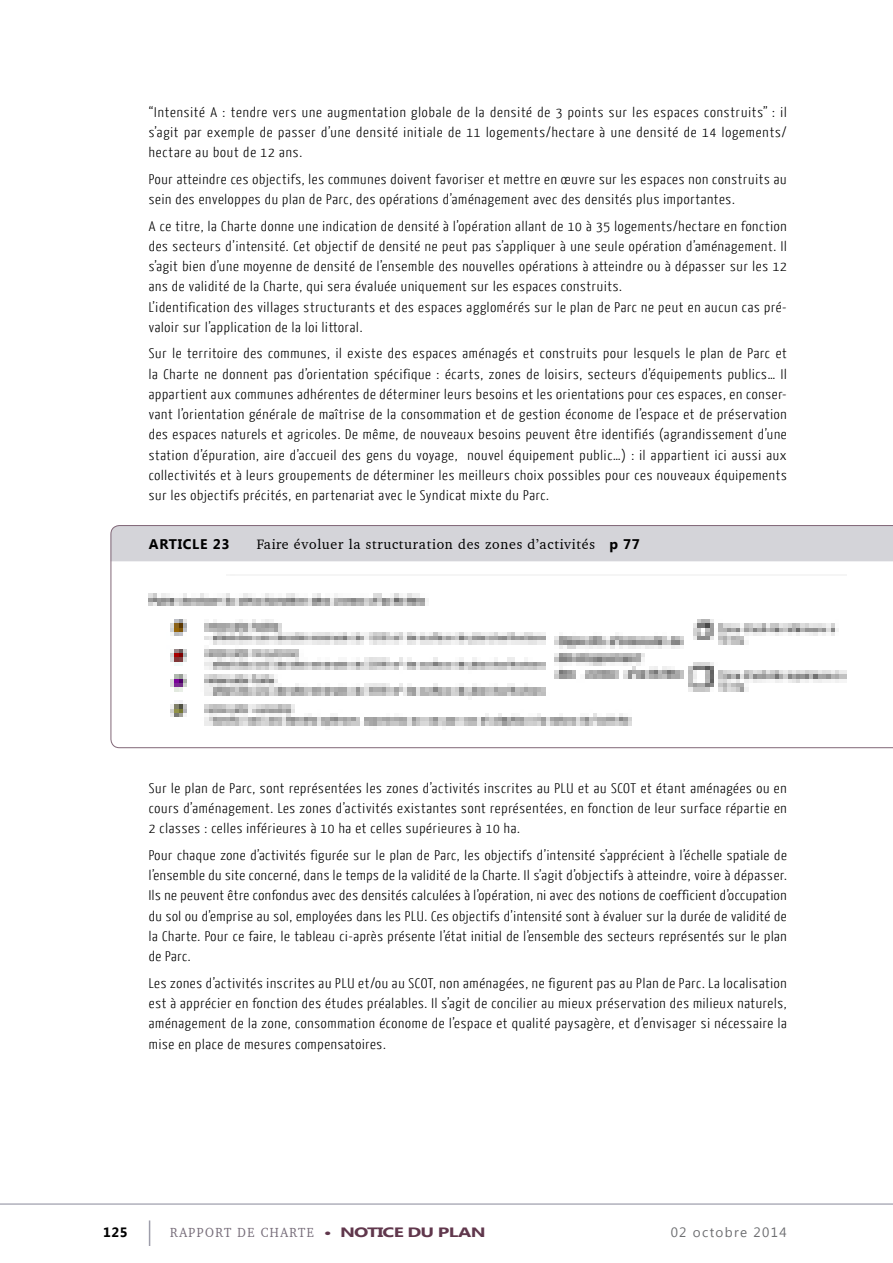
<style>
.page{position:relative;width:893px;height:1263px;background:#fff}
.page>*{position:absolute;margin:0;border:0;box-sizing:border-box;transform-origin:0 0}
.t1{font:300 13.95px/20.2px "Yanone Kaffeesatz";letter-spacing:.05em;color:#000;text-align:justify;scale:1.1 1}
.t2{font:13.95px "Charter IT Cby BT";letter-spacing:.05em;color:#000}
.t3{font:700 13.95px "Segoe UI";color:#000}
.t4{font:13.5px "Charter IT Cby BT";letter-spacing:.12em;color:#766c79;scale:.9 1}
.t5{font:13.5px "Segoe UI";letter-spacing:.1em;color:#6d6e71}
.t6{font:700 13.5px "Segoe UI";color:#60374c;scale:1.4 1}
.t7{font:700 13.5px "Segoe UI";color:#000}
.s1{font-family:"Segoe UI";font-weight:700}
.s2{font-family:"Segoe UI";font-weight:700;color:#60374c}
</style>
<div class="page">
<hr style="left:0;top:1203px;width:893px;height:2px;background:#9d9daa">
<svg style="left:149px;top:1220px;width:1px;height:26px"></svg>
<svg style="left:111px;top:525px;width:782px;height:223px"></svg>
<img style="left:132px;top:574px;width:714px;height:155px">
<p class="t1" style="left:149px;top:101px;width:581px">“Intensité A : tendre vers une augmentation globale de la densité de 3 points sur les espaces construits” : il s’agit par exemple de passer d’une densité initiale de 11 logements/hectare à une densité de 14 logements/ hectare au bout de 12 ans.</p>
<p class="t1" style="left:149px;top:168px;width:581px">Pour atteindre ces objectifs, les communes doivent favoriser et mettre en œuvre sur les espaces non construits au sein des enveloppes du plan de Parc, des opérations d’aménagement avec des densités plus importantes.</p>
<p class="t1" style="left:149px;top:215px;width:581px;text-align:left">A ce titre, la Charte donne une indication de densité à l’opération allant de 10 à 35 logements/hectare en fonction des secteurs d’intensité. Cet objectif de densité ne peut pas s’appliquer à une seule opération d’aménagement. Il s’agit bien d’une moyenne de densité de l’ensemble des nouvelles opérations à atteindre ou à dépasser sur les 12 ans de validité de la Charte, qui sera évaluée uniquement sur les espaces construits.<br>L’identification des villages structurants et des espaces agglomérés sur le plan de Parc ne peut en aucun cas pré&shy;valoir sur l’application de la loi littoral.</p>
<p class="t1" style="left:149px;top:343px;width:581px">Sur le territoire des communes, il existe des espaces aménagés et construits pour lesquels le plan de Parc et la Charte ne donnent pas d’orientation spécifique : écarts, zones de loisirs, secteurs d’équipements publics… Il appartient aux communes adhérentes de déterminer leurs besoins et les orientations pour ces espaces, en conser&shy;vant l’orientation générale de maîtrise de la consommation et de gestion économe de l’espace et de préservation des espaces naturels et agricoles. De même, de nouveaux besoins peuvent être identifiés (agrandissement d’une station d’épuration, aire d’accueil des gens du voyage, nouvel équipement public…) : il appartient ici aussi aux collectivités et à leurs groupements de déterminer les meilleurs choix possibles pour ces nouveaux équipements sur les objectifs précités, en partenariat avec le Syndicat mixte du Parc.</p>
<p class="t3" style="left:149px;top:534px;width:20px">ARTIC</p>
<p class="t3" style="left:192px;top:534px;width:39px">LE 23</p>
<p class="t2" style="left:257px;top:535px;width:385px">Faire évoluer la structuration des zones d’activités <span class="s1">P 77</span></p>
<p class="t1" style="left:149px;top:777px;width:581px">Sur le plan de Parc, sont représentées les zones d’activités inscrites au PLU et au SCOT et étant aménagées ou en cours d’aménagement. Les zones d’activités existantes sont représentées, en fonction de leur surface répartie en 2 classes : celles inférieures à 10 ha et celles supérieures à 10 ha.</p>
<p class="t1" style="left:149px;top:844px;width:581px">Pour chaque zone d’activités figurée sur le plan de Parc, les objectifs d’intensité s’apprécient à l’échelle spatiale de l’ensemble du site concerné, dans le temps de la validité de la Charte. Il s’agit d’objectifs à atteindre, voire à dépasser.<br>Ils ne peuvent être confondus avec des densités calculées à l’opération, ni avec des notions de coefficient d’occupation du sol ou d’emprise au sol, employées dans les PLU. Ces objectifs d’intensité sont à évaluer sur la durée de validité de la Charte. Pour ce faire, le tableau ci-après présente l’état initial de l’ensemble des secteurs représentés sur le plan de Parc.</p>
<p class="t1" style="left:149px;top:972px;width:581px">Les zones d’activités inscrites au PLU et/ou au SCOT, non aménagées, ne figurent pas au Plan de Parc. La localisation est à apprécier en fonction des études préalables. Il s’agit de concilier au mieux préservation des milieux naturels, aménagement de la zone, consommation économe de l’espace et qualité paysagère, et d’envisager si nécessaire la mise en place de mesures compensatoires.</p>
<p class="t7" style="left:103px;top:1222px;width:26px">125</p>
<p class="t5" style="left:671px;top:1222px;width:117px">02 octobre 2014</p>
<p class="t4" style="left:170px;top:1224px;width:202px">RAPPORT DE CHARTE <span class="s2">• NOTICE</span></p>
<p class="t6" style="left:407px;top:1222px;width:47px">DU PLAN</p>
</div>
